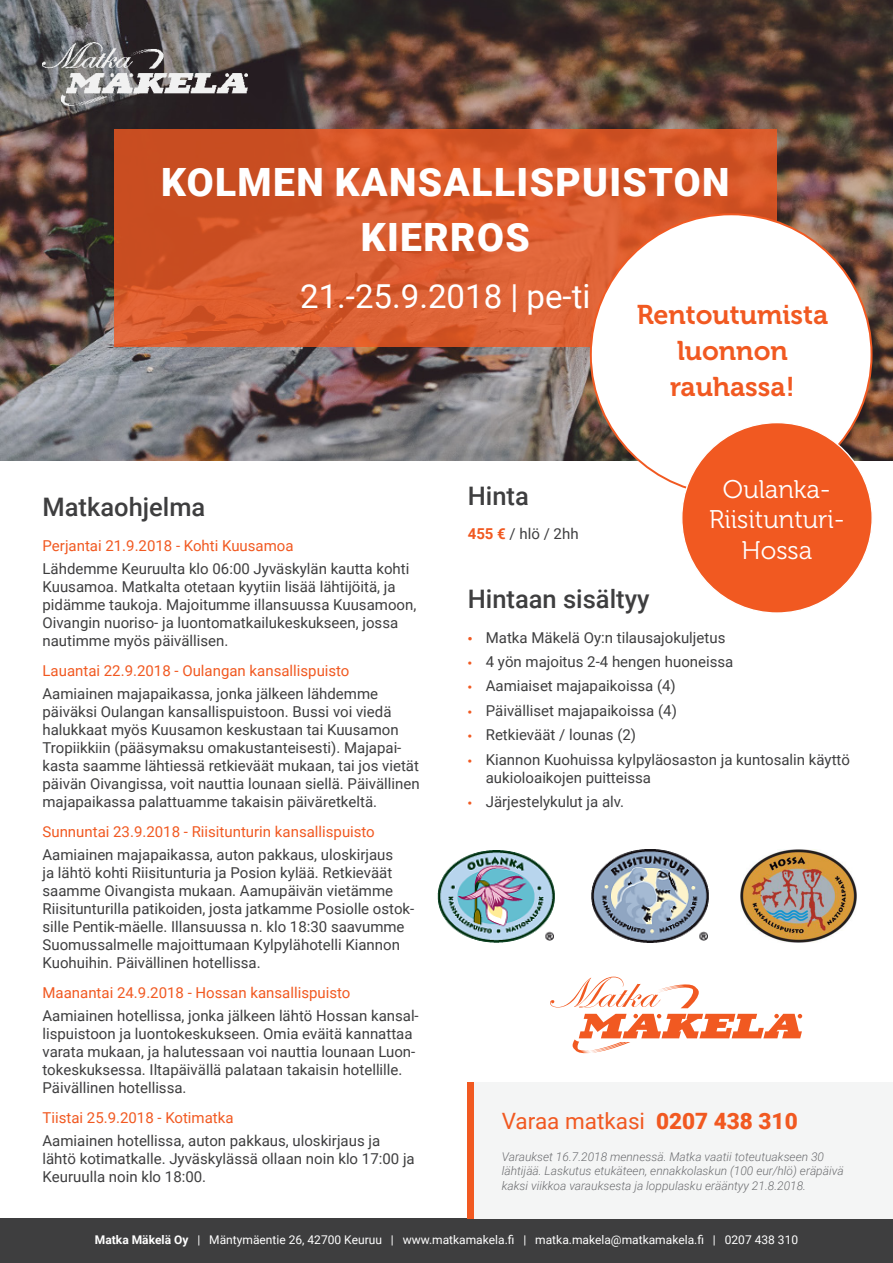
<style>
.page{position:relative;width:893px;height:1263px;background:#fff}
.page>*{position:absolute;margin:0;border:0;box-sizing:border-box;transform-origin:0 0}
.t1{font:900 39px/55.5px "Roboto";letter-spacing:.035em;color:#fff;text-align:center}
.t2{font:33px "Roboto";color:#fff}
.Leipäteksti_pitkä__e{font:27px/36px "Museo 700";color:#f15921;text-align:center}
.t3{font:500 25.5px "Roboto";color:#3e3e3f}
.Leipäteksti_pitkä__e-2{font:25.5px/30.6px "Museo 300";color:#fff;text-align:center}
.Lisähuomio{font:22.5px "Roboto";color:#f15921}
.Leipäteksti{font:15px/18px "Roboto";color:#3e3e3f}
.Bulletlist{font:15px/18px "Roboto";color:#3e3e3f}
.t4{font:15px "Roboto";color:#f15921}
.Lisähuomio-2{font:italic 300 12px/14.4px "Roboto";color:#6c6d70}
.t5{font:12px "Roboto";color:#fff}
.s1{font-weight:700;color:#f15921}
.s2{font-family:"Myriad Pro";font-size:16.5px;color:#f15921}
.s3{font-family:"Myriad Pro";color:#f15921}
.s4{font-weight:900}
.s5{font-weight:700}
</style>
<div class="page">
<div style="left:0;top:1218px;width:893px;height:45px;background:#3e3e3f"></div>
<img style="left:0;top:0;width:893px;height:460px">
<div style="left:468px;top:1082px;width:6px;height:136px;background:#f15921"></div>
<div style="left:474px;top:1082px;width:419px;height:136px;background:#f4f5f5"></div>
<svg style="left:114px;top:129px;width:663px;height:218px;background:#d6592b"></svg>
<svg style="left:550px;top:977px;width:252px;height:77px"></svg>
<img style="left:43px;top:43px;width:205px;height:62px">
<div style="left:591px;top:214px;width:280px;height:281px;background:#fff;border-radius:50%"></div>
<img style="left:740px;top:850px;width:116px;height:92px">
<div style="left:682px;top:423px;width:190px;height:190px;background:#f15921;border-radius:50%"></div>
<img style="left:438px;top:850px;width:117px;height:92px">
<img style="left:592px;top:850px;width:117px;height:92px">
<h1 class="t1" style="left:161px;top:153px;width:570px">KOLMEN KANSALLISPUISTON<br>KIERROS</h1>
<p class="t2" style="left:300px;top:273px;width:292px">21.-25.9.2018 | pe-ti</p>
<p class="Leipäteksti_pitkä__e" style="left:637px;top:297px;width:193px">Rentoutumista luonnon rauhassa!</p>
<h2 class="t3" style="left:43px;top:489px;width:164px">Matkaohjelma</h2>
<h3 class="t4" style="left:43px;top:535px;width:253px">Perjantai 21.9.2018 - Kohti Kuusamoa</h3>
<p class="Leipäteksti" style="left:43px;top:559px;width:375px">Lähdemme Keuruulta klo 06:00 Jyväskylän kautta kohti Kuusamoa. Matkalta otetaan kyytiin lisää lähtijöitä, ja pidämme taukoja. Majoitumme illansuussa Kuusamoon, Oivangin nuoriso- ja luontomatkailukeskukseen, jossa nautimme myös päivällisen.</p>
<h3 class="t4" style="left:43px;top:660px;width:308px">Lauantai 22.9.2018 - Oulangan kansallispuisto</h3>
<p class="Leipäteksti" style="left:43px;top:684px;width:379px">Aamiainen majapaikassa, jonka jälkeen lähdemme päiväksi Oulangan kansallispuistoon. Bussi voi viedä halukkaat myös Kuusamon keskustaan tai Kuusamon Tropiikkiin (pääsymaksu omakustanteisesti). Majapai&shy;kasta saamme lähtiessä retkieväät mukaan, tai jos vietät päivän Oivangissa, voit nauttia lounaan siellä. Päivällinen majapaikassa palattuamme takaisin päiväretkeltä.</p>
<h3 class="t4" style="left:43px;top:821px;width:334px">Sunnuntai 23.9.2018 - Riisitunturin kansallispuisto</h3>
<p class="Leipäteksti" style="left:43px;top:845px;width:373px">Aamiainen majapaikassa, auton pakkaus, uloskirjaus<br>ja lähtö kohti Riisitunturia ja Posion kylää. Retkieväät saamme Oivangista mukaan. Aamupäivän vietämme Riisitunturilla patikoiden, josta jatkamme Posiolle ostok&shy;sille Pentik-mäelle. Illansuussa n. klo 18:30 saavumme Suomussalmelle majoittumaan Kylpylähotelli Kiannon Kuohuihin. Päivällinen hotellissa.</p>
<h3 class="t4" style="left:43px;top:982px;width:309px">Maanantai 24.9.2018 - Hossan kansallispuisto</h3>
<p class="Leipäteksti" style="left:43px;top:1006px;width:378px">Aamiainen hotellissa, jonka jälkeen lähtö Hossan kansal&shy;lispuistoon ja luontokeskukseen. Omia eväitä kannattaa varata mukaan, ja halutessaan voi nauttia lounaan Luon&shy;tokeskuksessa. Iltapäivällä palataan takaisin hotellille.<br>Päivällinen hotellissa.</p>
<h3 class="t4" style="left:43px;top:1107px;width:193px">Tiistai 25.9.2018 - Kotimatka</h3>
<p class="Leipäteksti" style="left:43px;top:1131px;width:374px">Aamiainen hotellissa, auton pakkaus, uloskirjaus ja lähtö kotimatkalle. Jyväskylässä ollaan noin klo 17:00 ja<br>Keuruulla noin klo 18:00.</p>
<h2 class="t3" style="left:468px;top:478px;width:63px">Hinta</h2>
<p class="Leipäteksti" style="left:468px;top:524px;width:112px"><span class="s1">455 €</span> / hlö / 2hh</p>
<p class="Leipäteksti_pitkä__e-2" style="left:709px;top:474px;width:137px">Oulanka-<br>Riisitunturi-<br>Hossa</p>
<h2 class="t3" style="left:468px;top:581px;width:183px">Hintaan sisältyy</h2>
<p class="Bulletlist" style="left:468px;top:628px;width:259px"><span class="s2">•</span> Matka Mäkelä Oy:n tilausajokuljetus</p>
<p class="Bulletlist" style="left:468px;top:652px;width:267px"><span class="s3">•</span> 4 yön majoitus 2-4 hengen huoneissa</p>
<p class="Bulletlist" style="left:468px;top:677px;width:210px"><span class="s3">•</span> Aamiaiset majapaikoissa (4)</p>
<p class="Bulletlist" style="left:468px;top:701px;width:211px"><span class="s3">•</span> Päivälliset majapaikoissa (4)</p>
<p class="Bulletlist" style="left:468px;top:725px;width:170px"><span class="s3">•</span> Retkieväät / lounas (2)</p>
<p class="Bulletlist" style="left:486px;top:750px;width:366px;text-indent:-18px"><span class="s3">•</span> Kiannon Kuohuissa kylpyläosaston ja kuntosalin käyttö aukioloaikojen puitteissa</p>
<p class="Bulletlist" style="left:468px;top:792px;width:158px"><span class="s3">•</span> Järjestelykulut ja alv.</p>
<p class="Lisähuomio" style="left:502px;top:1105px;width:297px">Varaa matkasi <span class="s4">0207 438 310</span></p>
<p class="Lisähuomio-2" style="left:502px;top:1149px;width:343px">Varaukset 16.7.2018 mennessä. Matka vaatii toteutuakseen 30 lähtijää. Laskutus etukäteen, ennakkolaskun (100 eur/hlö) eräpäivä kaksi viikkoa varauksesta ja loppulasku erääntyy 21.8.2018.</p>
<p class="t5" style="left:95px;top:1231px;width:705px"><span class="s5">Matka Mäkelä Oy</span> | Mäntymäentie 26, 42700 Keuruu | www.matkamakela.fi | matka.makela@matkamakela.fi | 0207 438 310</p>
</div>
